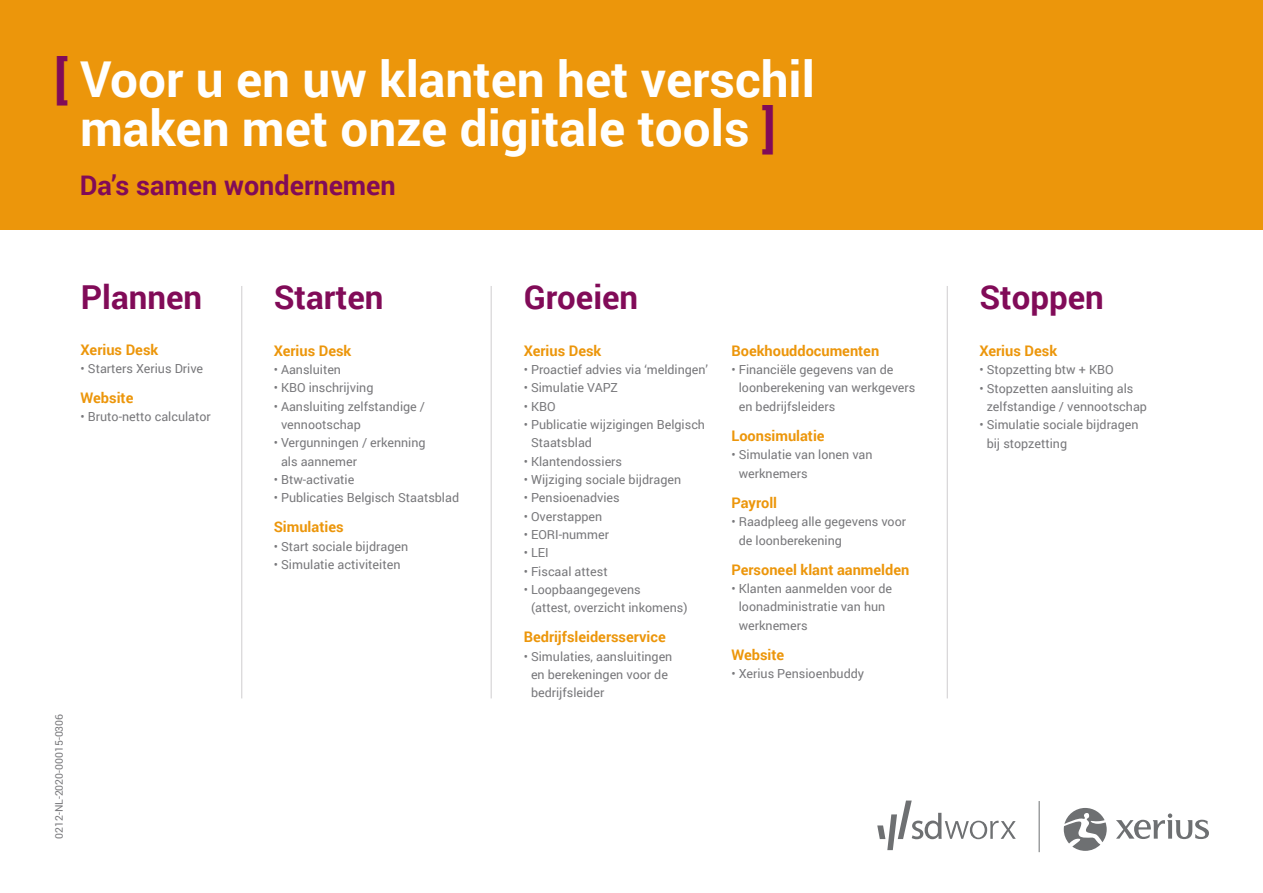
<style>
.page{position:relative;width:1263px;height:893px;background:#fff}
.page>*{position:absolute;margin:0;border:0;box-sizing:border-box;transform-origin:0 0}
.t1{font:700 49.5px/49.5px "Roboto";color:#fff;text-align:center}
.t2{font:700 33px "Roboto";color:#810b58}
.t3{font:700 27px "Roboto";color:#810b58}
.t4{font:700 14.55px "Roboto";color:#ec960b}
.t5{font:12.6px "Roboto";color:#78787b}
.t6{font:12.45px/18.3px "Roboto";color:#78787b}
.t7{font:10.5px "Roboto";color:#78787b}
.s1{color:#810b58}
.s2{font-size:12.45px}
</style>
<div class="page">
<div style="left:0;top:0;width:1263px;height:230px;background:#ec960b"></div>
<hr style="left:241px;top:286px;width:1px;height:412px;background:#cfcdcf">
<hr style="left:491px;top:286px;width:1px;height:412px;background:#cfcdcf">
<hr style="left:947px;top:286px;width:1px;height:412px;background:#cfcdcf">
<svg style="left:1064px;top:808px;width:43px;height:43px"></svg>
<svg style="left:1116px;top:813px;width:93px;height:26px"></svg>
<svg style="left:877px;top:800px;width:139px;height:50px"></svg>
<hr style="left:1039px;top:801px;width:1px;height:51px;background:#6e7072">
<h1 class="t1" style="left:54px;top:52px;width:762px"><span class="s1">[</span> Voor u en uw klanten het verschil maken met onze digitale tools <span class="s1">]</span></h1>
<h3 class="t3" style="left:80px;top:166px;width:318px">Da’s samen wondernemen</h3>
<h2 class="t2" style="left:81px;top:274px;width:123px">Plannen</h2>
<p class="t4" style="left:81px;top:339px;width:79px">Xerius Desk</p>
<p class="t6" style="left:81px;top:359px;width:124px">• Starters Xerius Drive</p>
<p class="t4" style="left:81px;top:388px;width:54px">Website</p>
<p class="t6" style="left:81px;top:407px;width:132px">• Bruto-netto calculator</p>
<p class="t7" style="left:52px;top:839px;width:127px;rotate:-90deg">0212-NL-2020-00015-0306</p>
<h2 class="t2" style="left:274px;top:274px;width:111px">Starten</h2>
<p class="t4" style="left:274px;top:340px;width:79px">Xerius Desk</p>
<p class="t6" style="left:274px;top:360px;width:69px">• Aansluiten</p>
<p class="t6" style="left:274px;top:378px;width:101px">• KBO inschrijving</p>
<p class="t6" style="left:281px;top:397px;width:146px;text-indent:-7px">• Aansluiting zelfstandige / vennootschap</p>
<p class="t6" style="left:281px;top:433px;width:146px;text-indent:-7px">• Vergunningen / erkenning als aannemer</p>
<p class="t6" style="left:274px;top:470px;width:82px">• Btw-activatie</p>
<p class="t6" style="left:274px;top:488px;width:187px">• Publicaties Belgisch Staatsblad</p>
<p class="t4" style="left:274px;top:517px;width:71px">Simulaties</p>
<p class="t5" style="left:274px;top:538px;width:136px"><span class="s2">•</span> Start sociale bijdragen</p>
<p class="t5" style="left:274px;top:556px;width:128px"><span class="s2">•</span> Simulatie activiteiten</p>
<h2 class="t2" style="left:524px;top:274px;width:116px">Groeien</h2>
<h2 class="t2" style="left:979px;top:274px;width:126px">Stoppen</h2>
<p class="t4" style="left:524px;top:340px;width:79px">Xerius Desk</p>
<p class="t6" style="left:524px;top:360px;width:186px">• Proactief advies via ‘meldingen’</p>
<p class="t6" style="left:524px;top:378px;width:96px">• Simulatie VAPZ</p>
<p class="t6" style="left:524px;top:397px;width:33px">• KBO</p>
<p class="t6" style="left:531px;top:415px;width:176px;text-indent:-7px">• Publicatie wijzigingen Belgisch<br>Staatsblad</p>
<p class="t6" style="left:524px;top:452px;width:100px">• Klantendossiers</p>
<p class="t6" style="left:524px;top:470px;width:159px">• Wijziging sociale bijdragen</p>
<p class="t6" style="left:524px;top:488px;width:98px">• Pensioenadvies</p>
<p class="t6" style="left:524px;top:507px;width:80px">• Overstappen</p>
<p class="t6" style="left:524px;top:525px;width:87px">• EORI-nummer</p>
<p class="t6" style="left:524px;top:543px;width:26px">• LEI</p>
<p class="t6" style="left:524px;top:562px;width:85px">• Fiscaal attest</p>
<p class="t6" style="left:531px;top:580px;width:158px;text-indent:-7px">• Loopbaangegevens<br>(attest, overzicht inkomens)</p>
<p class="t4" style="left:524px;top:627px;width:144px">Bedrijfsleidersservice</p>
<p class="t6" style="left:531px;top:647px;width:143px;text-indent:-7px">• Simulaties, aansluitingen en berekeningen voor de bedrijfsleider</p>
<p class="t4" style="left:731px;top:340px;width:149px">Boekhouddocumenten</p>
<p class="t6" style="left:739px;top:360px;width:178px;text-indent:-7px">• Financiële gegevens van de loonberekening van werkgevers en bedrijfsleiders</p>
<p class="t4" style="left:731px;top:425px;width:95px">Loonsimulatie</p>
<p class="t6" style="left:739px;top:445px;width:135px;text-indent:-7px">• Simulatie van lonen van werknemers</p>
<p class="t4" style="left:731px;top:492px;width:47px">Payroll</p>
<p class="t6" style="left:739px;top:512px;width:169px;text-indent:-7px">• Raadpleeg alle gegevens voor de loonberekening</p>
<p class="t4" style="left:731px;top:559px;width:179px">Personeel klant aanmelden</p>
<p class="t6" style="left:739px;top:579px;width:155px;text-indent:-7px">• Klanten aanmelden voor de loonadministratie van hun werknemers</p>
<p class="t4" style="left:731px;top:644px;width:54px">Website</p>
<p class="t6" style="left:731px;top:664px;width:134px">• Xerius Pensioenbuddy</p>
<p class="t4" style="left:979px;top:340px;width:79px">Xerius Desk</p>
<p class="t6" style="left:979px;top:360px;width:136px">• Stopzetting btw + KBO</p>
<p class="t6" style="left:987px;top:379px;width:162px;text-indent:-7px">• Stopzetten aansluiting als zelfstandige / vennootschap</p>
<p class="t6" style="left:987px;top:415px;width:153px;text-indent:-7px">• Simulatie sociale bijdragen bij stopzetting</p>
</div>
